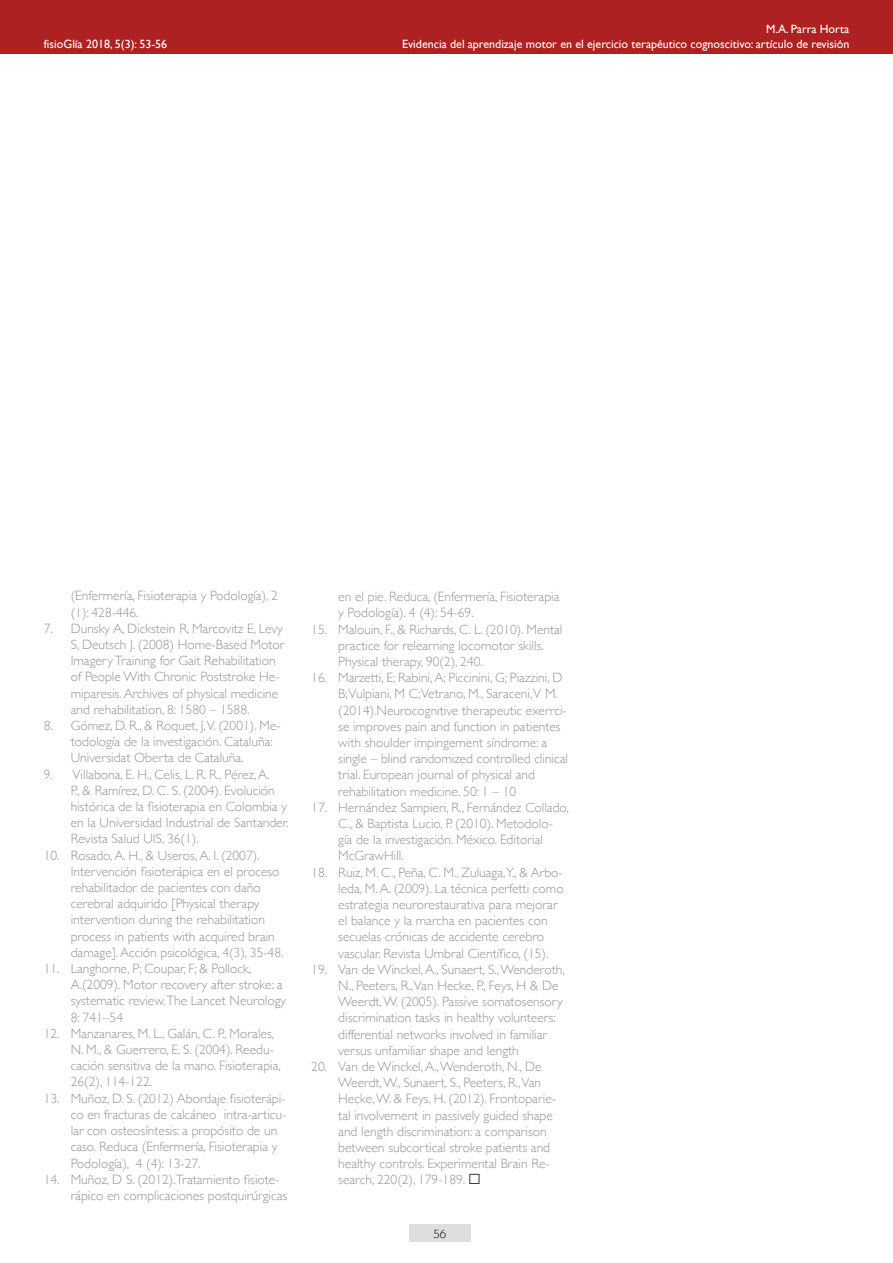
<style>
.page{position:relative;width:893px;height:1263px;background:#fff}
.page>*{position:absolute;margin:0;border:0;box-sizing:border-box;transform-origin:0 0}
.t1{font:300 13.5px/16.2px "Gill Sans";color:#939598}
.t2{font:12px "Gill Sans";color:#fff}
.t3{font:12px "Kabel IT Cby BT";color:#231f20}
.s1{font-weight:400;color:#231f20}
</style>
<div class="page">
<div style="left:409px;top:1224px;width:62px;height:18px;background:#dddee0"></div>
<div style="left:0;top:0;width:893px;height:53px;background:#ae2122"></div>
<p class="t2" style="left:766px;top:22px;width:85px">M.A. Parra Horta</p>
<p class="t2" style="left:44px;top:37px;width:125px">fisioGlía 2018, 5(3): 53-56</p>
<p class="t2" style="left:402px;top:37px;width:449px">Evidencia del aprendizaje motor en el ejercicio terapéutico cognoscitivo: artículo de revisión</p>
<p class="t1" style="left:71px;top:587px;width:209px">(Enfermería, Fisioterapia y Podología), 2 (1): 428-446.</p>
<p class="t1" style="left:71px;top:620px;width:215px;text-indent:-27px">7. Dunsky A, Dickstein R, Marcovitz E, Levy S, Deutsch J. (2008) Home-Based Motor Imagery Training for Gait Rehabilitation of People With Chronic Poststroke He&shy;miparesis. Archives of physical medicine and rehabilitation, 8: 1580 – 1588.</p>
<p class="t1" style="left:71px;top:717px;width:211px;text-indent:-27px">8. Gómez, D. R., &amp; Roquet, J,V. (2001). Me&shy;todología de la investigación. Cataluña:<br>Universidat Oberta de Cataluña.</p>
<p class="t1" style="left:71px;top:765px;width:219px;text-indent:-27px">9. Villabona, E. H., Celis, L. R. R., Pérez, A.<br>P., &amp; Ramírez, D. C. S. (2004). Evolución histórica de la fisioterapia en Colombia y en la Universidad Industrial de Santander.<br>Revista Salud UIS, 36(1).</p>
<p class="t1" style="left:71px;top:846px;width:214px;text-indent:-27px">10. Rosado, A. H., &amp; Useros, A. I. (2007).<br>Intervención fisioterápica en el proceso rehabilitador de pacientes con daño cerebral adquirido [Physical therapy intervention during the rehabilitation process in patients with acquired brain damage]. Acción psicológica, 4(3), 35-48.</p>
<p class="t1" style="left:71px;top:960px;width:217px;text-indent:-27px">11. Langhorne, P; Coupar, F; &amp; Pollock,<br>A.(2009). Motor recovery after stroke: a systematic review.The Lancet Neurology<br>8: 741–54</p>
<p class="t1" style="left:71px;top:1025px;width:212px;text-indent:-27px">12. Manzanares, M. L., Galán, C. P., Morales, N. M., &amp; Guerrero, E. S. (2004). Reedu&shy;cación sensitiva de la mano. Fisioterapia, 26(2), 114-122.</p>
<p class="t1" style="left:71px;top:1089px;width:217px;text-indent:-27px">13. Muñoz, D. S. (2012) Abordaje fisioterápi&shy;co en fracturas de calcáneo intra-articu&shy;lar con osteosíntesis: a propósito de un caso. Reduca (Enfermería, Fisioterapia y Podología), 4 (4): 13-27.</p>
<p class="t1" style="left:71px;top:1170px;width:218px;text-indent:-27px">14. Muñoz, D S. (2012).Tratamiento fisiote&shy;rápico en complicaciones postquirúrgicas</p>
<p class="t1" style="left:338px;top:588px;width:223px">en el pie. Reduca, (Enfermería, Fisioterapia y Podología). 4 (4): 54-69.</p>
<p class="t1" style="left:338px;top:620px;width:226px;text-indent:-27px">15. Malouin, F., &amp; Richards, C. L. (2010). Mental practice for relearning locomotor skills.<br>Physical therapy, 90(2), 240.</p>
<p class="t1" style="left:338px;top:669px;width:231px;text-indent:-27px">16. Marzetti, E; Rabini, A; Piccinini, G; Piazzini, D B;Vulpiani, M C;Vetrano, M., Saraceni,V M. (2014).Neurocognitive therapeutic exerrci&shy;se improves pain and function in patientes with shoulder impingement síndrome: a single – blind randomized controlled clinical trial. European journal of physical and rehabilitation medicine. 50: 1 – 10</p>
<p class="t1" style="left:338px;top:799px;width:232px;text-indent:-27px">17. Hernández Sampieri, R., Fernández Collado, C., &amp; Baptista Lucio, P. (2010). Metodolo&shy;gía de la investigación. México. Editorial McGrawHill.</p>
<p class="t1" style="left:338px;top:863px;width:227px;text-indent:-27px">18. Ruiz, M. C., Peña, C. M., Zuluaga,Y., &amp; Arbo&shy;leda, M. A. (2009). La técnica perfetti como estrategia neurorestaurativa para mejorar el balance y la marcha en pacientes con secuelas crónicas de accidente cerebro vascular. Revista Umbral Científico, (15).</p>
<p class="t1" style="left:338px;top:961px;width:228px;text-indent:-27px">19. Van de Winckel, A., Sunaert, S., Wenderoth, N., Peeters, R.,Van Hecke, P., Feys, H &amp; De Weerdt, W. (2005). Passive somatosensory discrimination tasks in healthy volunteers: differential networks involved in familiar versus unfamiliar shape and length</p>
<p class="t1" style="left:338px;top:1058px;width:219px;text-indent:-27px">20. Van de Winckel, A., Wenderoth, N., De Weerdt, W., Sunaert, S., Peeters, R.,Van Hecke, W. &amp; Feys, H. (2012). Frontoparie&shy;tal involvement in passively guided shape and length discrimination: a comparison between subcortical stroke patients and healthy controls. Experimental Brain Re&shy;search, 220(2), 179-189. <span class="s1">·</span></p>
<p class="t3" style="left:433px;top:1226px;width:14px">56</p>
</div>
